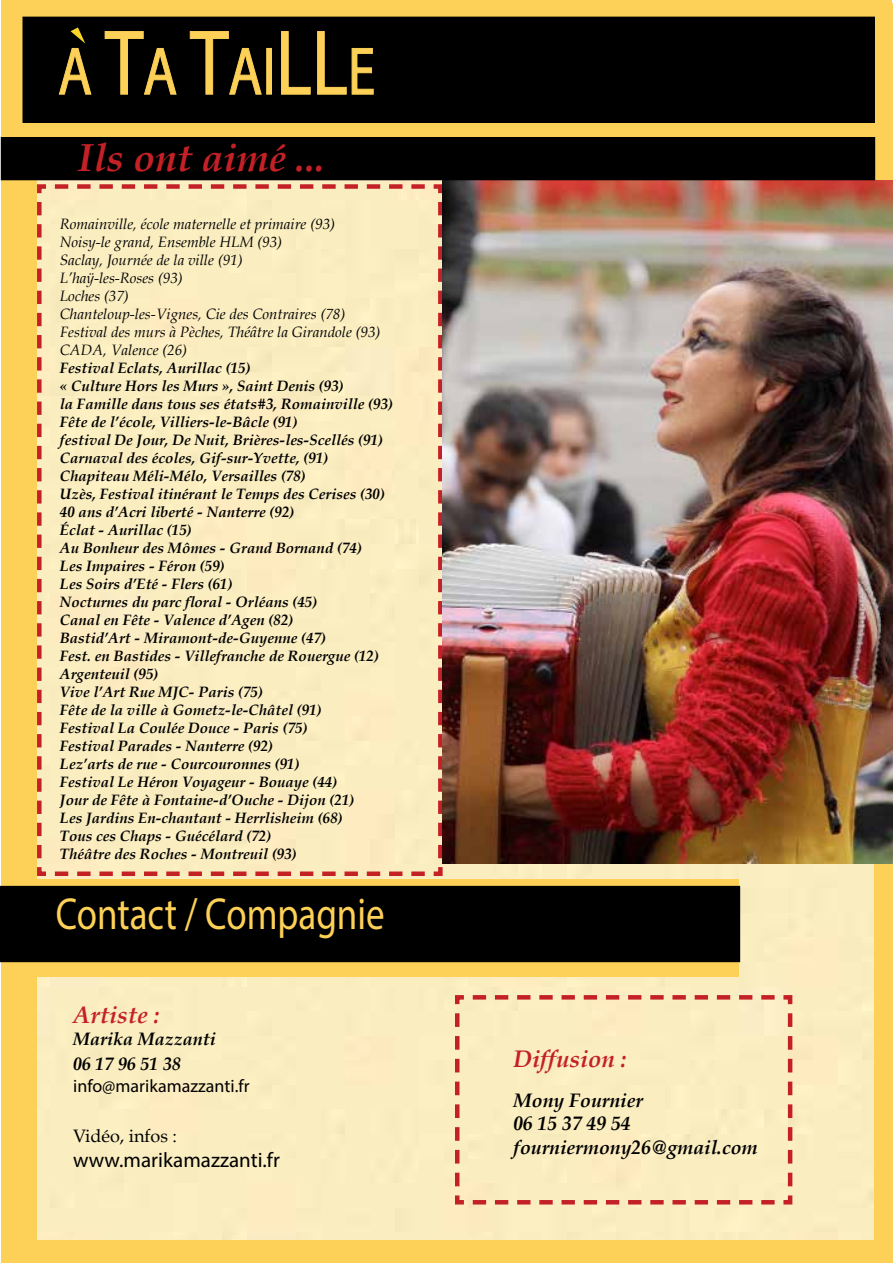
<style>
.page{position:relative;width:893px;height:1263px;background:#fff}
.page>*{position:absolute;margin:0;border:0;box-sizing:border-box;transform-origin:0 0}
.t1{font:67.8px "Myriad Pro";color:#fdd157;scale:.82 1}
.t2{font:45px "Myriad Pro";color:#fdd157;scale:.82 1}
.t3{font:italic 700 39px "Book Antiqua";color:#c42127}
.t4{font:italic 700 24px "Book Antiqua";color:#c42127}
.t5{font:21px "Myriad Pro";color:#000}
.t6{font:italic 700 19.5px/23.4px "Book Antiqua";color:#000}
.t7{font:italic 700 18px/25.2px "Book Antiqua";color:#000}
.t8{font:18px "Myriad Pro";color:#000}
.t9{font:18px "Book Antiqua";color:#000}
.t10{font:italic 700 15px/18px "Book Antiqua";color:#000}
.t11{font:italic 15px/18px "Book Antiqua";color:#000}
.s1{font-size:92.85px}
</style>
<div class="page">
<div style="left:37px;top:180px;width:838px;height:1060px;background:#faedc0"></div>
<div style="left:875px;top:3px;width:18px;height:1260px;background:#fdd157"></div>
<div style="left:453px;top:993px;width:342px;height:214px;background:#faedc0"></div>
<div style="left:1px;top:58px;width:36px;height:1205px;background:#fdd157"></div>
<div style="left:1px;top:0;width:890px;height:138px;background:#fdd157"></div>
<div style="left:23px;top:17px;width:851px;height:105px;background:#000"></div>
<div style="left:23px;top:17px;width:852px;height:106px;border:1px solid #000"></div>
<svg style="left:104px;top:31px;width:73px;height:64px"></svg>
<svg style="left:189px;top:31px;width:73px;height:64px"></svg>
<svg style="left:281px;top:31px;width:30px;height:64px"></svg>
<svg style="left:317px;top:31px;width:57px;height:64px"></svg>
<svg style="left:59px;top:27px;width:33px;height:68px"></svg>
<div style="left:37px;top:182px;width:408px;height:696px;background:#faedc0"></div>
<img style="left:443px;top:181px;width:450px;height:682px">
<div style="left:21px;top:879px;width:718px;height:98px;background:#fdd157"></div>
<div style="left:1px;top:886px;width:739px;height:76px;background:#000"></div>
<div style="left:1px;top:138px;width:874px;height:42px;background:#000"></div>
<div style="left:1px;top:137px;width:874px;height:43px;border:1px solid #000"></div>
<div style="left:3px;top:1240px;width:890px;height:23px;background:#fdd157"></div>
<h1 class="t1" style="left:58px;top:30px;width:388px">A <span class="s1">T</span>A <span class="s1">T</span>AI<span class="s1">LL</span>E</h1>
<h3 class="t3" style="left:78px;top:135px;width:248px">Ils ont aimé ...</h3>
<p class="t11" style="left:60px;top:215px;width:322px">Romainville, école maternelle et primaire (93)<br>Noisy-le grand, Ensemble HLM (93)<br>Saclay, Journée de la ville (91)<br>L’haÿ-les-Roses (93)<br>Loches (37)<br>Chanteloup-les-Vignes, Cie des Contraires (78)<br>Festival des murs à Pèches, Théâtre la Girandole (93)<br>CADA, Valence (26)</p>
<p class="t10" style="left:60px;top:359px;width:335px">Festival Eclats, Aurillac (15)<br>« Culture Hors les Murs », Saint Denis (93)<br>la Famille dans tous ses états#3, Romainville (93)<br>Fête de l’école, Villiers-le-Bâcle (91)<br>festival De Jour, De Nuit, Brières-les-Scellés (91)<br>Carnaval des écoles, Gif-sur-Yvette, (91)<br>Chapiteau Méli-Mélo, Versailles (78)<br>Uzès, Festival itinérant le Temps des Cerises (30)<br>40 ans d’Acri liberté - Nanterre (92)<br>Éclat - Aurillac (15)<br>Au Bonheur des Mômes - Grand Bornand (74)<br>Les Impaires - Féron (59)<br>Les Soirs d’Eté - Flers (61)<br>Nocturnes du parc floral - Orléans (45)<br>Canal en Fête - Valence d’Agen (82)<br>Bastid’Art - Miramont-de-Guyenne (47)<br>Fest. en Bastides - Villefranche de Rouergue (12)<br>Argenteuil (95)<br>Vive l’Art Rue MJC- Paris (75)<br>Fête de la ville à Gometz-le-Châtel (91)<br>Festival La Coulée Douce - Paris (75)<br>Festival Parades - Nanterre (92)<br>Lez’arts de rue - Courcouronnes (91)<br>Festival Le Héron Voyageur - Bouaye (44)<br>Jour de Fête à Fontaine-d’Ouche - Dijon (21)<br>Les Jardins En-chantant - Herrlisheim (68)<br>Tous ces Chaps - Guécélard (72)<br>Théâtre des Roches - Montreuil (93)</p>
<h2 class="t2" style="left:56px;top:886px;width:402px">Contact / Compagnie</h2>
<h3 class="t4" style="left:73px;top:1001px;width:88px">Artiste :</h3>
<p class="t7" style="left:73px;top:1026px;width:144px">Marika Mazzanti<br>06 17 96 51 38</p>
<p class="t8" style="left:73px;top:1074px;width:178px">info@marikamazzanti.fr</p>
<p class="t9" style="left:73px;top:1124px;width:105px">Vidéo, infos :</p>
<h3 class="t5" style="left:73px;top:1147px;width:208px">www.marikamazzanti.fr</h3>
<h3 class="t4" style="left:513px;top:1044px;width:115px">Diffusion :</h3>
<h3 class="t6" style="left:513px;top:1089px;width:246px">Mony Fournier<br>06 15 37 49 54 fourniermony26@gmail.com</h3>
</div>
